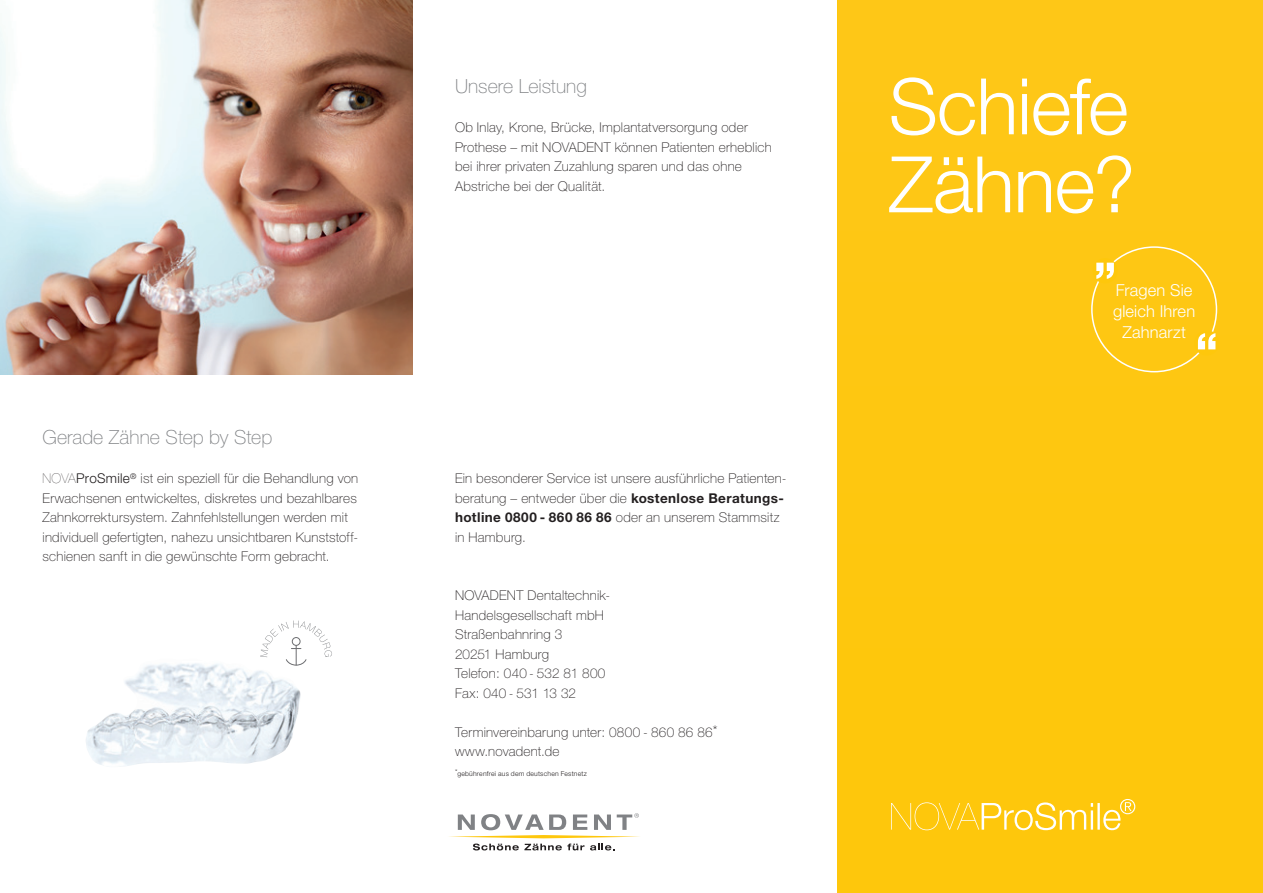
<style>
.page{position:relative;width:1263px;height:893px;background:#fff}
.page>*{position:absolute;margin:0;border:0;box-sizing:border-box;transform-origin:0 0}
.t1{font:300 78px/78px "Helvetica Neue";letter-spacing:-.015em;color:#fff}
.t2{font:100 19.5px "Helvetica Neue";color:#808285}
.t3{font:300 16.5px/21px "Helvetica Neue";letter-spacing:.01em;color:#fff;text-align:center}
.t4{font:100 13.5px/19.5px "Helvetica Neue";letter-spacing:.02em;color:#231f20}
.t5{font:300 6.75px "Helvetica Neue";letter-spacing:.035em;color:#231f20}
.s1{font-weight:200}
.s2{font-weight:300}
.s3{font-weight:700}
</style>
<div class="page">
<div style="left:838px;top:0;width:425px;height:893px;background:#fec711"></div>
<img style="left:0;top:0;width:412px;height:375px">
<svg style="left:473px;top:844px;width:111px;height:6px"></svg>
<svg style="left:590px;top:844px;width:25px;height:6px"></svg>
<svg style="left:449px;top:813px;width:191px;height:25px"></svg>
<img style="left:86px;top:663px;width:215px;height:103px">
<svg style="left:891px;top:799px;width:244px;height:31px"></svg>
<div style="left:1091px;top:246px;width:126px;height:126px;border:2px solid #fff;border-radius:50%"></div>
<div style="left:1092px;top:258px;width:26px;height:25px;background:#fec70c;border-radius:50%"></div>
<svg style="left:1194px;top:330px;width:25px;height:26px"></svg>
<svg style="left:1096px;top:263px;width:18px;height:16px"></svg>
<svg style="left:1198px;top:333px;width:17px;height:16px"></svg>
<svg style="left:260px;top:620px;width:72px;height:46px"></svg>
<h2 class="t2" style="left:43px;top:426px;width:231px">Gerade Zähne Step by Step</h2>
<p class="t4" style="left:43px;top:468px;width:317px"><span class="s1">NOVA</span><span class="s2">ProSmile</span><sup>®</sup> ist ein speziell für die Behandlung von Erwachsenen entwickeltes, diskretes und bezahlbares Zahnkorrektursystem. Zahnfehlstellungen werden mit individuell gefertigten, nahezu unsichtbaren Kunststoff&shy;schienen sanft in die gewünschte Form gebracht.</p>
<h2 class="t2" style="left:455px;top:75px;width:133px">Unsere Leistung</h2>
<p class="t4" style="left:455px;top:117px;width:318px">Ob Inlay, Krone, Brücke, Implantatversorgung oder Prothese – mit NOVADENT können Patienten erheblich bei ihrer privaten Zuzahlung sparen und das ohne Abstriche bei der Qualität.</p>
<p class="t4" style="left:455px;top:468px;width:333px">Ein besonderer Service ist unsere ausführliche Patienten&shy;beratung – entweder über die <span class="s3">kostenlose Beratungs&shy;hotline 0800 - 860 86 86</span> oder an unserem Stammsitz in Hamburg.</p>
<p class="t4" style="left:455px;top:585px;width:157px">NOVADENT Dentaltechnik-<br>Handelsgesellschaft mbH<br>Straßenbahnring 3<br>20251 Hamburg<br>Telefon: 040 - 532 81 800<br>Fax: 040 - 531 13 32</p>
<p class="t4" style="left:455px;top:722px;width:264px">Terminvereinbarung unter: 0800 - 860 86 86* www.novadent.de</p>
<p class="t5" style="left:455px;top:769px;width:133px">*gebührenfrei aus dem deutschen Festnetz</p>
<h1 class="t1" style="left:889px;top:66px;width:248px">Schiefe<br>Zähne?</h1>
<p class="t3" style="left:1113px;top:279px;width:84px">Fragen Sie gleich Ihren<br>Zahnarzt</p>
</div>
